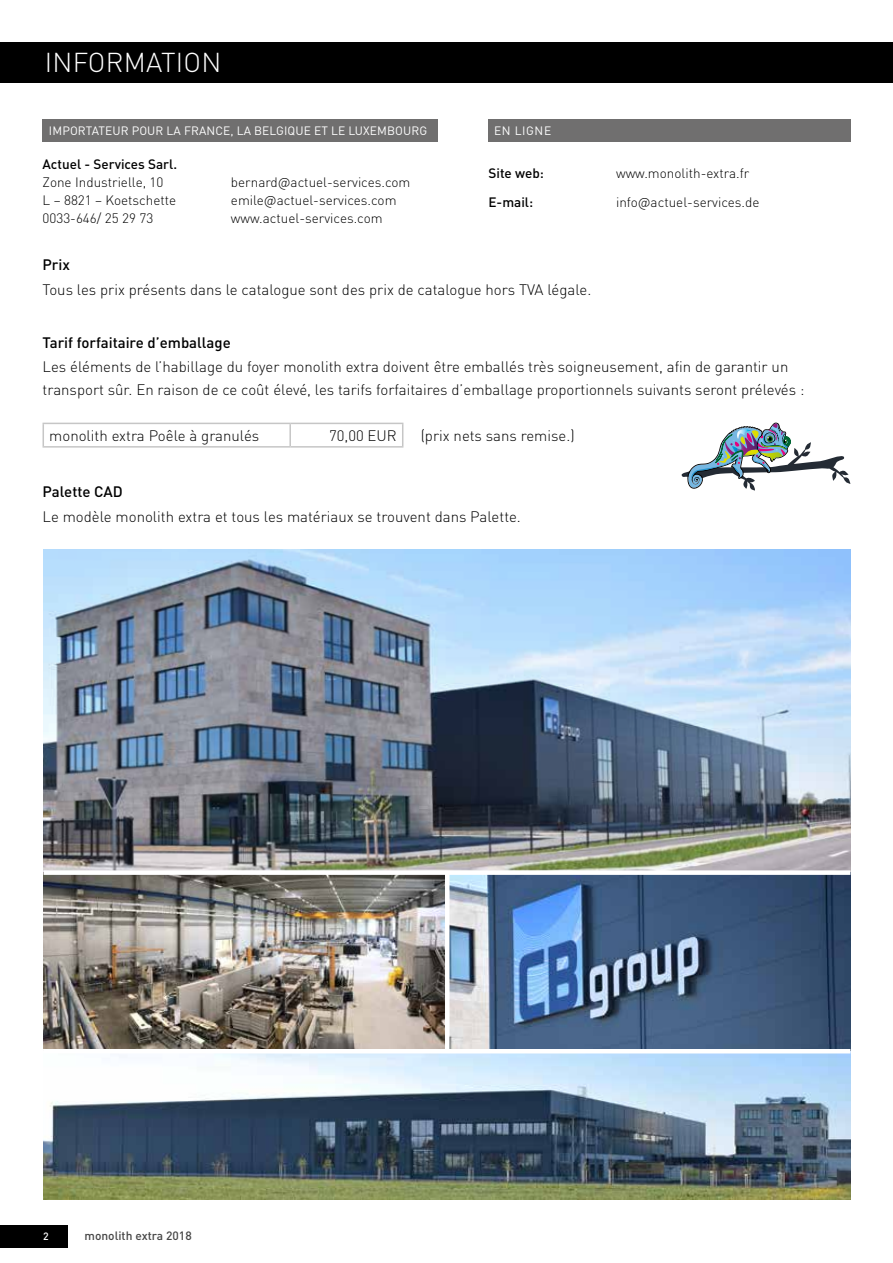
<style>
.page{position:relative;width:893px;height:1263px;background:#fff}
.page>*{position:absolute;margin:0;border:0;box-sizing:border-box;transform-origin:0 0}
.t1{font:300 27px "DINOT";letter-spacing:.01em;color:#fff}
.t2{font:300 15px/22.5px "DINOT";color:#000}
.t3{font:500 15px "DINOT";color:#000}
.t4{font:300 13.5px/18px "DINOT";color:#000}
.t5{font:500 13.5px "DINOT";color:#000}
.t6{font:12px "DINOT";letter-spacing:.01em;color:#fff}
.t7{font:500 12px "DINOT";color:#464646}
.t8{font:500 10.5px "DINOT";color:#fff}
</style>
<div class="page">
<div style="left:0;top:43px;width:893px;height:40px;background:#000"></div>
<div style="left:0;top:1226px;width:68px;height:22px;background:#000"></div>
<img style="left:681px;top:423px;width:169px;height:67px">
<hr style="left:43px;top:423px;width:247px;height:1px;background:#c6c6c6">
<svg style="left:43px;top:424px;width:1px;height:22px"></svg>
<hr style="left:290px;top:423px;width:113px;height:1px;background:#c6c6c6">
<hr style="left:289px;top:424px;width:2px;height:22px;background:#c6c6c6">
<svg style="left:402px;top:424px;width:1px;height:22px"></svg>
<hr style="left:43px;top:446px;width:247px;height:2px;background:#c6c6c6">
<hr style="left:290px;top:446px;width:113px;height:2px;background:#c6c6c6">
<div style="left:43px;top:119px;width:395px;height:23px;background:#706f6f"></div>
<div style="left:488px;top:119px;width:362px;height:23px;background:#706f6f"></div>
<img style="left:43px;top:550px;width:807px;height:649px">
<hr style="left:43px;top:1049px;width:807px;height:4px;background:#fff">
<hr style="left:445px;top:873px;width:4px;height:178px;background:#fff">
<div style="left:44px;top:870px;width:806px;height:5px;background:#fff"></div>
<h1 class="t1" style="left:45px;top:45px;width:178px">INFORMATION</h1>
<p class="t6" style="left:49px;top:123px;width:380px">IMPORTATEUR POUR LA FRANCE, LA BELGIQUE ET LE LUXEMBOURG</p>
<p class="t6" style="left:494px;top:123px;width:59px">EN LIGNE</p>
<p class="t5" style="left:488px;top:164px;width:57px">Site web:</p>
<p class="t4" style="left:616px;top:164px;width:135px">www.monolith-extra.fr</p>
<p class="t5" style="left:488px;top:193px;width:46px">E-mail:</p>
<p class="t4" style="left:616px;top:193px;width:145px">info@actuel-services.de</p>
<p class="t5" style="left:43px;top:156px;width:136px">Actuel - Services Sarl.</p>
<p class="t4" style="left:43px;top:173px;width:135px">Zone Industrielle, 10<br>L – 8821 – Koetschette<br>0033-646/ 25 29 73</p>
<p class="t4" style="left:231px;top:173px;width:181px">bernard@actuel-services.com emile@actuel-services.com www.actuel-services.com</p>
<p class="t3" style="left:43px;top:255px;width:29px">Prix</p>
<p class="t2" style="left:43px;top:278px;width:550px">Tous les prix présents dans le catalogue sont des prix de catalogue hors TVA légale.</p>
<p class="t3" style="left:43px;top:333px;width:190px">Tarif forfaitaire d’emballage</p>
<p class="t2" style="left:43px;top:356px;width:763px">Les éléments de l’habillage du foyer monolith extra doivent être emballés très soigneusement, afin de garantir un transport sûr. En raison de ce coût élevé, les tarifs forfaitaires d’emballage proportionnels suivants seront prélevés :</p>
<p class="t2" style="left:49px;top:424px;width:212px">monolith extra Poêle à granulés</p>
<p class="t2" style="left:329px;top:424px;width:69px">70,00 EUR</p>
<p class="t2" style="left:421px;top:424px;width:155px">(prix nets sans remise.)</p>
<p class="t3" style="left:43px;top:482px;width:82px">Palette CAD</p>
<p class="t2" style="left:43px;top:505px;width:480px">Le modèle monolith extra et tous les matériaux se trouvent dans Palette.</p>
<p class="t8" style="left:43px;top:1229px;width:7px">2</p>
<p class="t7" style="left:85px;top:1228px;width:109px">monolith extra 2018</p>
</div>
